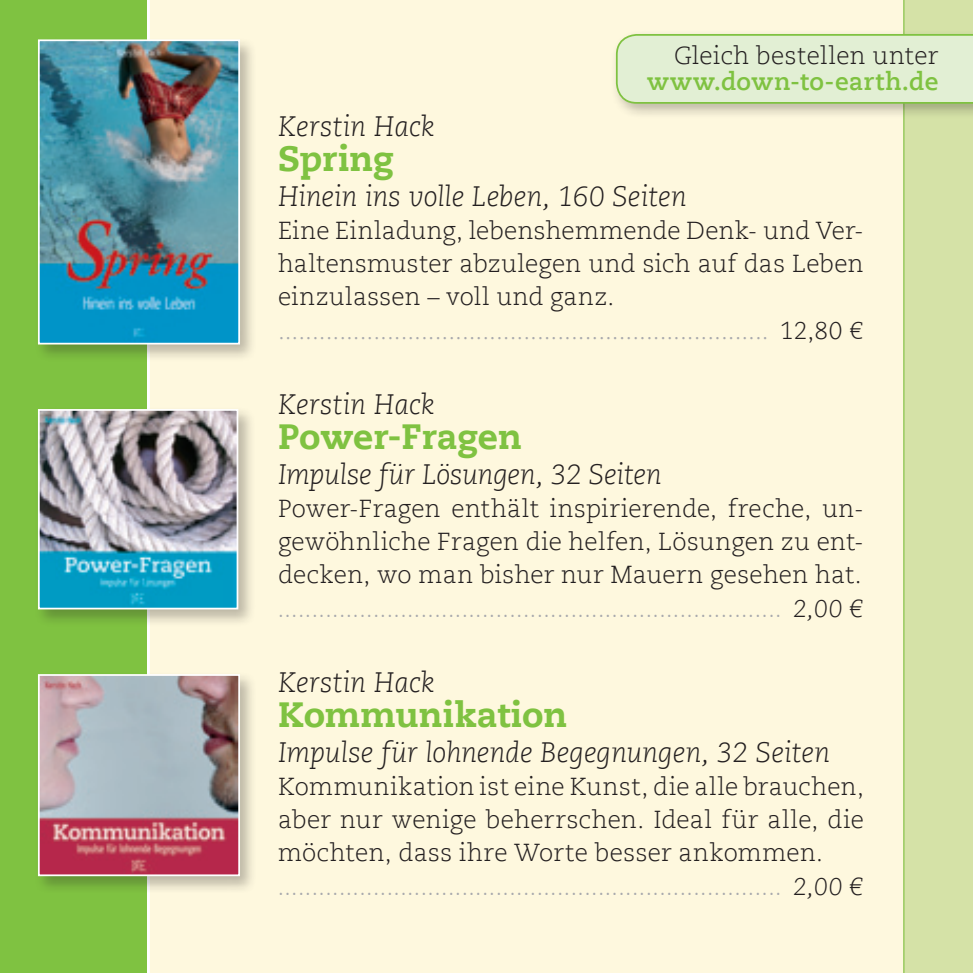
<style>
.page{position:relative;width:973px;height:973px;background:#fff}
.page>*{position:absolute;margin:0;border:0;box-sizing:border-box;transform-origin:0 0}
.t1{font:800 35px "Caecilia LT";color:#7fc241}
.t2{font:italic 300 28px "Caecilia LT";letter-spacing:-.005em;color:#231f20}
.t3{font:300 24.5px/33.2px "Caecilia LT";letter-spacing:.015em;color:#231f20}
.t4{font:700 24.5px "Caecilia LT";letter-spacing:.025em;color:#7fc241}
.s1{color:#a8a9ad}
.s2{font-style:italic;color:#a8a9ad}
.s3{font-style:italic}
</style>
<div class="page">
<div style="left:0;top:0;width:972px;height:972px;background:#fef8de"></div>
<hr style="left:146px;top:0;width:4px;height:972px;background:#fff">
<div style="left:0;top:0;width:147px;height:972px;background:#7fc241"></div>
<div style="left:903px;top:0;width:69px;height:972px;background:#d5e2a7"></div>
<hr style="left:903px;top:0;width:1px;height:972px;background:#7fc241">
<div style="left:609px;top:28px;width:363px;height:91px;background:#231f20;opacity:.3"></div>
<svg style="left:615px;top:34px;width:357px;height:70px;background:#ddeccc"></svg>
<div style="left:34px;top:405px;width:222px;height:221px;background:#231f20;opacity:.3"></div>
<img style="left:37px;top:408px;width:202px;height:202px">
<div style="left:34px;top:35px;width:223px;height:327px;background:#231f20;opacity:.3"></div>
<img style="left:37px;top:39px;width:204px;height:306px">
<div style="left:34px;top:670px;width:223px;height:223px;background:#231f20;opacity:.3"></div>
<svg style="left:37px;top:673px;width:204px;height:203px;background:#b1919a"></svg>
<p class="t3" style="left:674px;top:39px;width:266px">Gleich bestellen unter</p>
<p class="t4" style="left:647px;top:67px;width:292px">www.down-to-earth.de</p>
<p class="t2" style="left:278px;top:110px;width:158px">Kerstin Hack</p>
<h1 class="t1" style="left:278px;top:137px;width:117px">Spring</h1>
<p class="t2" style="left:278px;top:180px;width:410px">Hinein ins volle Leben, 160 Seiten</p>
<p class="t3" style="left:278px;top:214px;width:587px">Eine Einladung, lebenshemmende Denk- und Ver&shy;haltensmuster abzulegen und sich auf das Leben einzulassen – voll und ganz. <span class="s1">........................................................................</span> 12,80 €</p>
<p class="t2" style="left:278px;top:388px;width:158px">Kerstin Hack</p>
<h1 class="t1" style="left:278px;top:414px;width:245px">Power-Fragen</h1>
<p class="t2" style="left:278px;top:458px;width:385px">Impulse für Lösungen, 32 Seiten</p>
<p class="t3" style="left:278px;top:492px;width:587px;text-align:justify">Power-Fragen enthält inspirierende, freche, un&shy;gewöhnliche Fragen die helfen, Lösungen zu ent&shy;decken, wo man bisher nur Mauern gesehen hat. <span class="s2">..........................................................................</span> <span class="s3">2,00 €</span></p>
<p class="t2" style="left:278px;top:666px;width:158px">Kerstin Hack</p>
<h1 class="t1" style="left:278px;top:692px;width:291px">Kommunikation</h1>
<p class="t2" style="left:278px;top:735px;width:553px">Impulse für lohnende Begegnungen, 32 Seiten</p>
<p class="t3" style="left:278px;top:770px;width:587px">Kommunikation ist eine Kunst, die alle brauchen, aber nur wenige beherrschen. Ideal für alle, die möchten, dass ihre Worte besser ankommen. <span class="s2">..........................................................................</span> <span class="s3">2,00 €</span></p>
</div>
